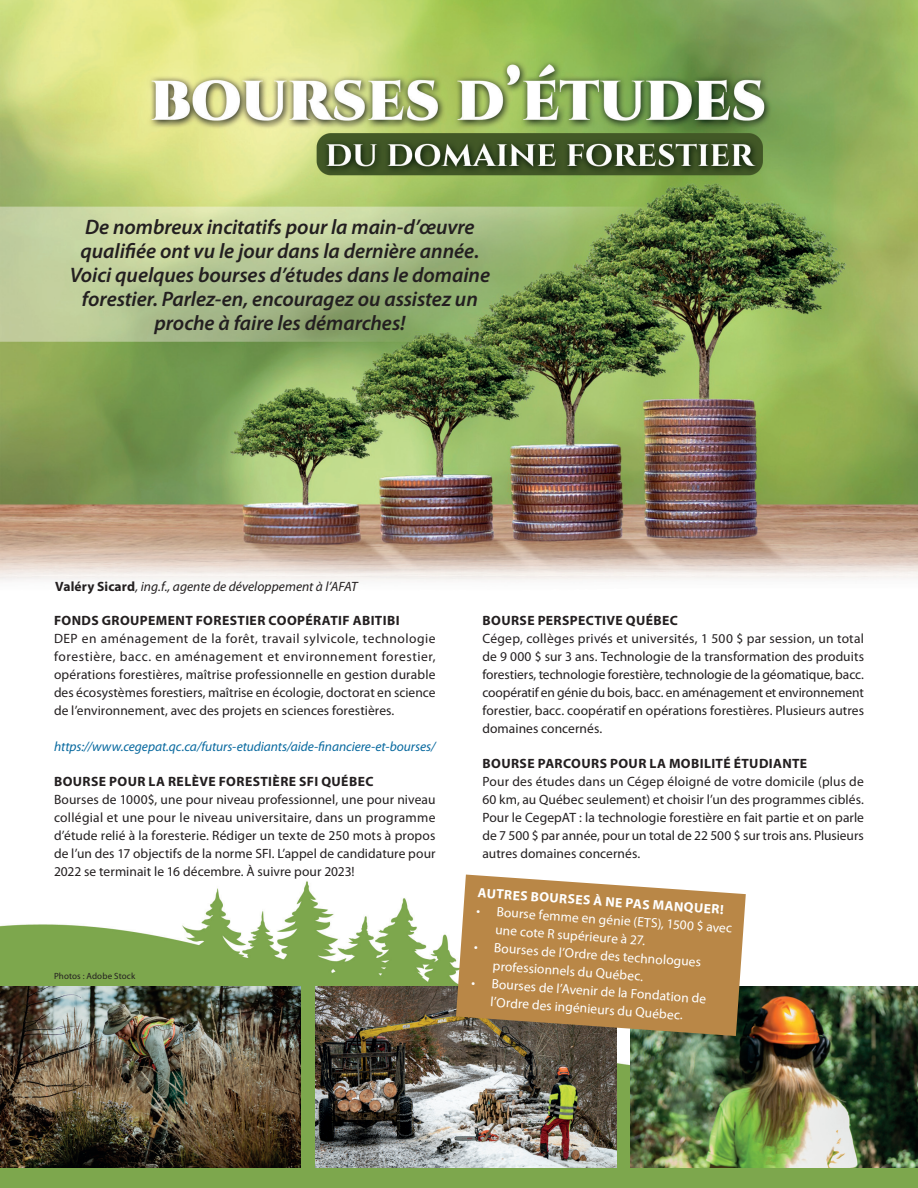
<style>
.page{position:relative;width:918px;height:1188px;background:#fff}
.page>*{position:absolute;margin:0;border:0;box-sizing:border-box;transform-origin:0 0}
.t1{font:italic 600 21px/24px "Myriad Pro";letter-spacing:-.005em;color:#231f20;text-align:center}
.t2{font:13.5px/18px "Myriad Pro";letter-spacing:.005em;color:#231f20;text-align:justify}
.t3{font:13.5px/18px "Myriad Pro";color:#fff}
.t4{font:700 13.5px "Myriad Pro";letter-spacing:.03em;color:#231f20}
.t5{font:italic 13.5px "Myriad Pro";letter-spacing:-.005em;color:#08699f}
.t6{font:italic 13.5px "Myriad Pro";letter-spacing:.005em;color:#231f20}
.t7{font:700 13.5px "Myriad Pro";color:#fff}
.t8{font:9px "Myriad Pro";letter-spacing:.015em;color:#231f20}
.s1{font-weight:700;font-style:normal}
</style>
<div class="page">
<img style="left:0;top:0;width:918px;height:1188px">
<img style="left:0;top:986px;width:301px;height:181px">
<img style="left:631px;top:986px;width:287px;height:181px">
<img style="left:315px;top:986px;width:301px;height:181px">
<svg style="left:456px;top:875px;width:290px;height:161px;background:#b78c55"></svg>
<h1 class="t1" style="left:70px;top:214px;width:422px">De nombreux incitatifs pour la main-d’œuvre qualifiée ont vu le jour dans la dernière année.<br>Voici quelques bourses d’études dans le domaine forestier. Parlez-en, encouragez ou assistez un proche à faire les démarches!</h1>
<p class="t6" style="left:55px;top:578px;width:304px"><span class="s1">VALÉRY SICARD</span>, ing.f., agente de développement à l’AFAT</p>
<p class="t4" style="left:54px;top:612px;width:347px">FONDS GROUPEMENT FORESTIER COOPÉRATIF ABITIBI</p>
<p class="t2" style="left:54px;top:630px;width:383px">DEP en aménagement de la forêt, travail sylvicole, technologie forestière, bacc. en aménagement et environnement forestier, opérations forestières, maîtrise professionnelle en gestion durable des écosystèmes forestiers, maîtrise en écologie, doctorat en science de l’environnement, avec des projets en sciences forestières.</p>
<p class="t5" style="left:54px;top:738px;width:383px">https://www.cegepat.qc.ca/futurs-etudiants/aide-financiere-et-bourses/</p>
<p class="t4" style="left:54px;top:772px;width:321px">BOURSE POUR LA RELÈVE FORESTIÈRE SFI QUÉBEC</p>
<p class="t2" style="left:54px;top:790px;width:383px">Bourses de 1000$, une pour niveau professionnel, une pour niveau collégial et une pour le niveau universitaire, dans un programme d’étude relié à la foresterie. Rédiger un texte de 250 mots à propos de l’un des 17 objectifs de la norme SFI. L’appel de candidature pour 2022 se terminait le 16 décembre. À suivre pour 2023!</p>
<p class="t8" style="left:54px;top:971px;width:83px">Photos : Adobe Stock</p>
<p class="t4" style="left:483px;top:612px;width:197px">BOURSE PERSPECTIVE QUÉBEC</p>
<p class="t2" style="left:482px;top:630px;width:383px">Cégep, collèges privés et universités, 1 500 $ par session, un total de 9 000 $ sur 3 ans. Technologie de la transformation des produits forestiers, technologie forestière, technologie de la géomatique, bacc. coopératif en génie du bois, bacc. en aménagement et environnement forestier, bacc. coopératif en opérations forestières. Plusieurs autres domaines concernés.</p>
<p class="t4" style="left:483px;top:754px;width:326px">BOURSE PARCOURS POUR LA MOBILITÉ ÉTUDIANTE</p>
<p class="t2" style="left:482px;top:772px;width:383px">Pour des études dans un Cégep éloigné de votre domicile (plus de 60 km, au Québec seulement) et choisir l’un des programmes ciblés.<br>Pour le CegepAT : la technologie forestière en fait partie et on parle de 7 500 $ par année, pour un total de 22 500 $ sur trois ans. Plusieurs autres domaines concernés.</p>
<p class="t7" style="left:479px;top:884px;width:248px;rotate:4deg">AUTRES BOURSES À NE PAS MANQ UER!</p>
<p class="t3" style="left:497px;top:903px;width:238px;text-indent:-20px;rotate:4deg">• Bourse femme en génie (ETS), 1500 $ avec une cote R supérieure à 27.</p>
<p class="t3" style="left:495px;top:939px;width:209px;text-indent:-20px;rotate:4deg">• Bourses de l’Ordre des technologues professionnels du Québec.</p>
<p class="t3" style="left:472px;top:973px;width:237px;text-align:center;rotate:4deg">• Bourses de l’Avenir de la Fondation de l’Ordre des ingénieurs du Québec.</p>
</div>
